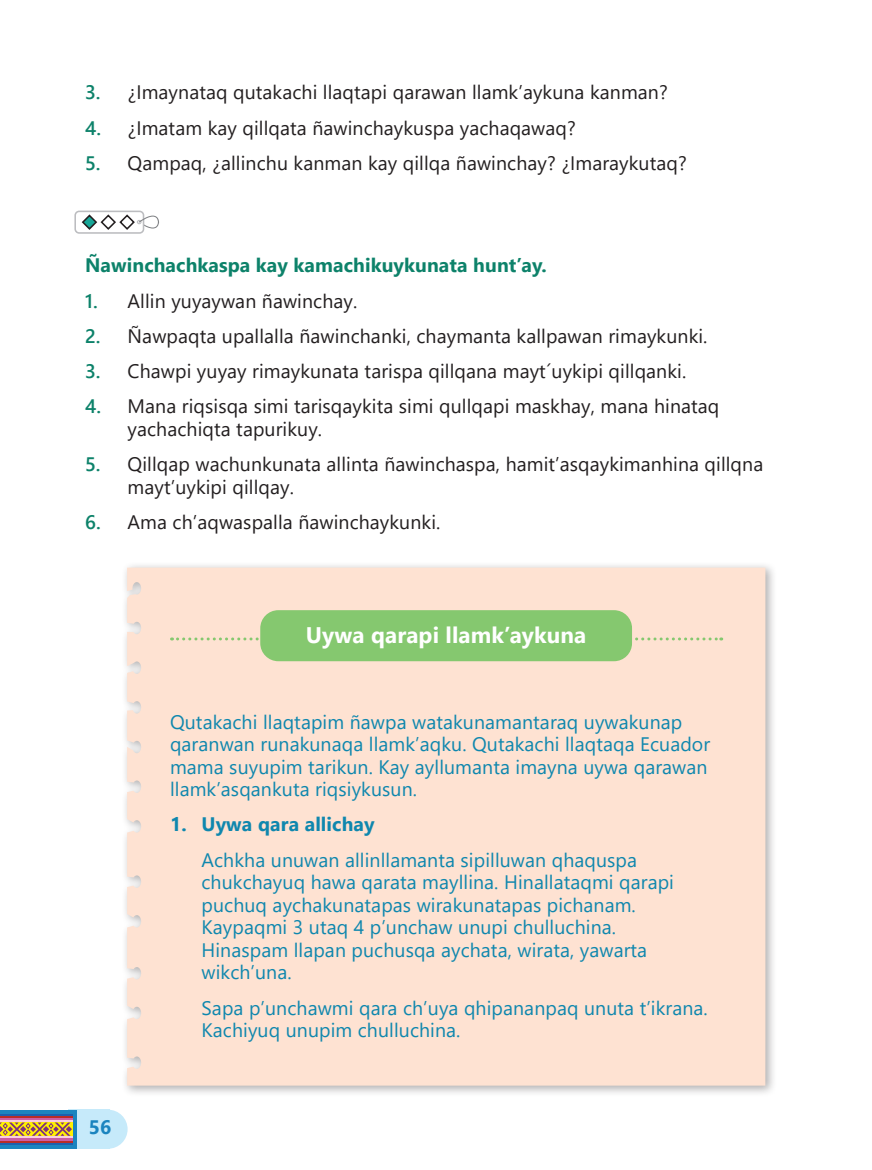
<style>
.page{position:relative;width:872px;height:1170px;background:#fff}
.page>*{position:absolute;margin:0;border:0;box-sizing:border-box;transform-origin:0 0}
.t1{font:700 22.5px "Segoe UI";letter-spacing:.005em;color:#fff}
.t2{font:19.5px/22.5px "Segoe UI";letter-spacing:.005em;color:#231f20}
.t3{font:19.5px/22.5px "Segoe UI";letter-spacing:.005em;color:#0f87ae}
.t4{font:700 19.5px "Segoe UI";letter-spacing:.005em;color:#0d826a}
.t5{font:700 19.5px "Segoe UI";letter-spacing:.005em;color:#0f87ae}
.t6{font:700 19.5px "Segoe UI";color:#1a84bf}
.s1{font-weight:600;color:#0d826a}
</style>
<div class="page">
<div style="left:68px;top:1109px;width:41px;height:39px;background:#c6eafa"></div>
<div style="left:89px;top:1109px;width:39px;height:39px;background:#c6eafa;border-radius:50%"></div>
<svg style="left:0;top:1110px;width:76px;height:38px"></svg>
<hr style="left:0;top:1113px;width:72px;height:2px;background:#1b60ae">
<hr style="left:0;top:1142px;width:72px;height:2px;background:#1b60ae">
<hr style="left:0;top:1115px;width:72px;height:3px;background:#b82c28">
<hr style="left:0;top:1139px;width:72px;height:3px;background:#b82c28">
<hr style="left:0;top:1118px;width:72px;height:2px;background:#ca5da3">
<hr style="left:0;top:1137px;width:72px;height:2px;background:#ca5da3">
<hr style="left:0;top:1120px;width:72px;height:2px;background:#f9cdde">
<hr style="left:0;top:1135px;width:72px;height:2px;background:#f9cdde">
<svg style="left:0;top:1122px;width:72px;height:13px"></svg>
<div style="left:121px;top:561px;width:656px;height:535px;background:#231f20;opacity:.35"></div>
<div style="left:127px;top:567px;width:638px;height:518px;background:#fee2d2"></div>
<svg style="left:171px;top:637px;width:551px;height:3px"></svg>
<div style="left:260px;top:610px;width:372px;height:51px;background:#85c86f;border-radius:18px"></div>
<div style="left:74px;top:210px;width:70px;height:24px;border:2px solid #bcbdc0;border-radius:4px"></div>
<svg style="left:81px;top:213px;width:78px;height:18px"></svg>
<p class="t2" style="left:85px;top:79px;width:584px"><span class="s1">3.</span> ¿Imaynataq qutakachi llaqtapi qarawan llamk’aykuna kanman?</p>
<p class="t2" style="left:85px;top:115px;width:492px"><span class="s1">4.</span> ¿Imatam kay qillqata ñawinchaykuspa yachaqawaq?</p>
<p class="t2" style="left:85px;top:150px;width:603px"><span class="s1">5.</span> Qampaq, ¿allinchu kanman kay qillqa ñawinchay? ¿Imaraykutaq?</p>
<p class="t4" style="left:85px;top:247px;width:463px">Ñawinchachkaspa kay kamachikuykunata hunt’ay.</p>
<p class="t2" style="left:85px;top:288px;width:274px"><span class="s1">1.</span> Allin yuyaywan ñawinchay.</p>
<p class="t2" style="left:85px;top:323px;width:624px"><span class="s1">2.</span> Ñawpaqta upallalla ñawinchanki, chaymanta kallpawan rimaykunki.</p>
<p class="t2" style="left:85px;top:358px;width:602px"><span class="s1">3.</span> Chawpi yuyay rimaykunata tarispa qillqana mayt´uykipi qillqanki.</p>
<p class="t2" style="left:128px;top:393px;width:593px;text-indent:-43px"><span class="s1">4.</span> Mana riqsisqa simi tarisqaykita simi qullqapi maskhay, mana hinataq yachachiqta tapurikuy.</p>
<p class="t2" style="left:128px;top:451px;width:637px;text-indent:-43px"><span class="s1">5.</span> Qillqap wachunkunata allinta ñawinchaspa, hamit’asqaykimanhina qillqna mayt’uykipi qillqay.</p>
<p class="t2" style="left:85px;top:509px;width:357px"><span class="s1">6.</span> Ama ch’aqwaspalla ñawinchaykunki.</p>
<p class="t1" style="left:306px;top:613px;width:282px">Uywa qarapi llamk’aykuna</p>
<p class="t6" style="left:89px;top:1108px;width:24px">56</p>
<p class="t3" style="left:170px;top:708px;width:542px">Qutakachi llaqtapim ñawpa watakunamantaraq uywakunap qaranwan runakunaqa llamk’aqku. Qutakachi llaqtaqa Ecuador mama suyupim tarikun. Kay ayllumanta imayna uywa qarawan llamk’asqankuta riqsiykusun.</p>
<p class="t5" style="left:170px;top:806px;width:206px">1. Uywa qara allichay</p>
<p class="t3" style="left:201px;top:846px;width:474px">Achkha unuwan allinllamanta sipilluwan qhaquspa chukchayuq hawa qarata mayllina. Hinallataqmi qarapi puchuq aychakunatapas wirakunatapas pichanam.<br>Kaypaqmi 3 utaq 4 p’unchaw unupi chulluchina.<br>Hinaspam llapan puchusqa aychata, wirata, yawarta wikch’una.</p>
<p class="t3" style="left:201px;top:994px;width:508px">Sapa p’unchawmi qara ch’uya qhipananpaq unuta t’ikrana.<br>Kachiyuq unupim chulluchina.</p>
</div>
